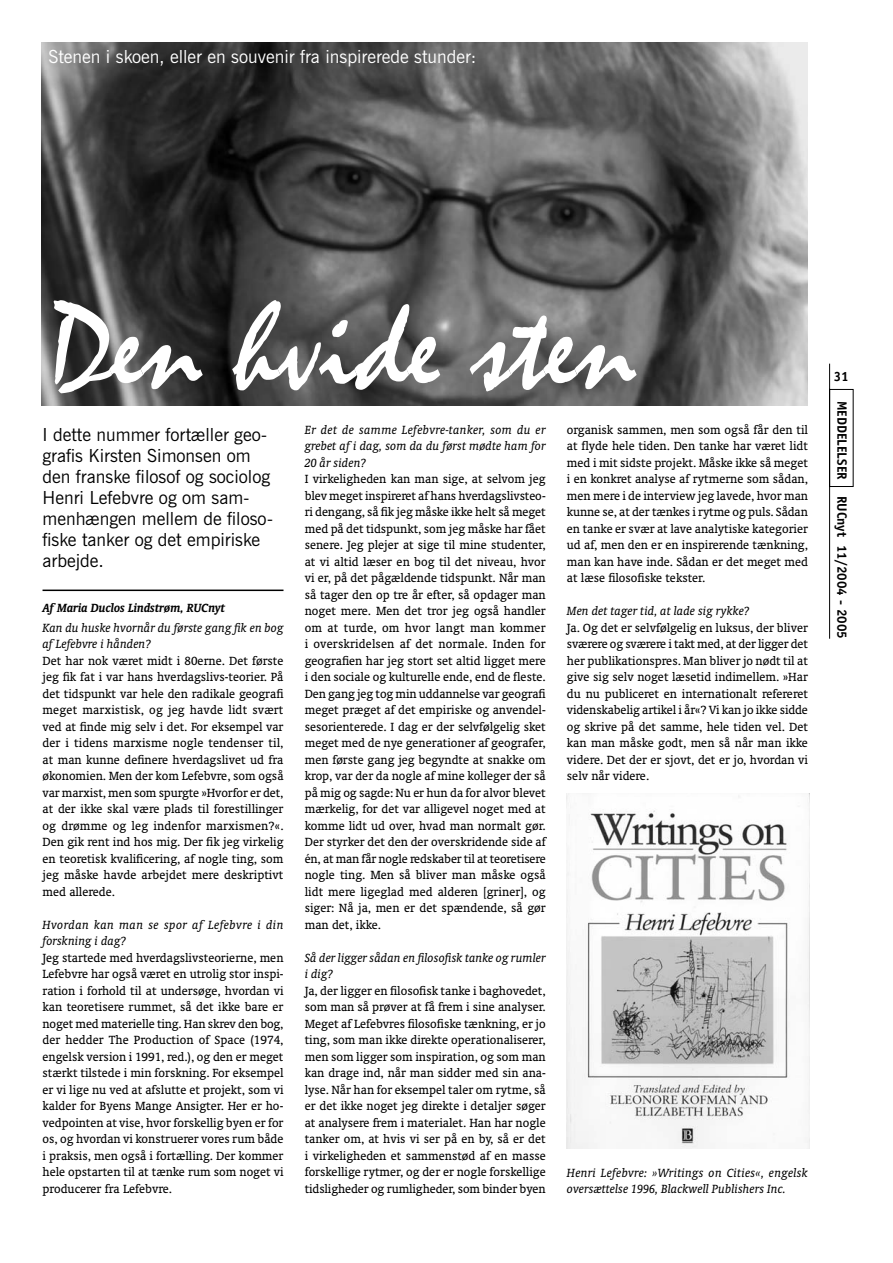
<style>
.page{position:relative;width:893px;height:1263px;background:#fff}
.page>*{position:absolute;margin:0;border:0;box-sizing:border-box;transform-origin:0 0}
.t1{font:127.5px "Mistral";color:#fff}
.t2{font:18px/21px "News Gothic BT";color:#000}
.t3{font:18px "News Gothic BT";color:#fff}
.t4{font:13.5px/16.5px "Oranda BT";color:#000;text-align:justify}
.t5{font:italic 13.5px/16.5px "Oranda BT";color:#000}
.t6{font:italic 13.5px/16.5px "Oranda BT";letter-spacing:.025em;color:#000}
.t7{font:700 13.5px "Officina Sans";color:#000}
.t8{font:italic 700 13.5px "Oranda BT";color:#000}
</style>
<div class="page">
<svg style="left:829px;top:363px;width:25px;height:276px"></svg>
<img style="left:41px;top:42px;width:766px;height:363px">
<hr style="left:43px;top:589px;width:240px;height:2px;background:#000">
<img style="left:567px;top:793px;width:242px;height:355px">
<h2 class="t3" style="left:48px;top:50px;width:429px">Stenen i skoen, eller en souvenir fra inspirerede stunder:</h2>
<h1 class="t1" style="left:50px;top:292px;width:588px">Den hvide sten</h1>
<h2 class="t2" style="left:43px;top:426px;width:232px">I dette nummer fortæller geo&shy;grafis Kirsten Simonsen om den franske filosof og sociolog<br>Henri Lefebvre og om sam&shy;menhængen mellem de filoso&shy;fiske tanker og det empiriske arbejde.</h2>
<p class="t8" style="left:43px;top:602px;width:184px">Af Maria Duclos Lindstrøm, RUCnyt</p>
<p class="t5" style="left:43px;top:620px;width:242px">Kan du huske hvornår du første gang fik en bog af Lefebvre i hånden?</p>
<p class="t4" style="left:43px;top:653px;width:242px">Det har nok været midt i 80erne. Det første jeg fik fat i var hans hverdagslivs-teorier. På det tidspunkt var hele den radikale geografi meget marxistisk, og jeg havde lidt svært ved at finde mig selv i det. For eksempel var der i tidens marxisme nogle tendenser til, at man kunne definere hverdagslivet ud fra økonomien. Men der kom Lefebvre, som også var marxist, men som spurgte »Hvorfor er det, at der ikke skal være plads til forestillinger og drømme og leg indenfor marxismen?«.<br>Den gik rent ind hos mig. Der fik jeg virkelig en teoretisk kvalificering, af nogle ting, som jeg måske havde arbejdet mere deskriptivt med allerede.</p>
<p class="t6" style="left:43px;top:917px;width:242px">Hvordan kan man se spor af Lefebvre i din forskning i dag?</p>
<p class="t4" style="left:43px;top:950px;width:242px">Jeg startede med hverdagslivsteorierne, men Lefebvre har også været en utrolig stor inspi&shy;ration i forhold til at undersøge, hvordan vi kan teoretisere rummet, så det ikke bare er noget med materielle ting. Han skrev den bog, der hedder The Production of Space (1974, engelsk version i 1991, red.), og den er meget stærkt tilstede i min forskning. For eksempel er vi lige nu ved at afslutte et projekt, som vi kalder for Byens Mange Ansigter. Her er ho&shy;vedpointen at vise, hvor forskellig byen er for os, og hvordan vi konstruerer vores rum både i praksis, men også i fortælling. Der kommer hele opstarten til at tænke rum som noget vi producerer fra Lefebvre.</p>
<p class="t5" style="left:305px;top:422px;width:242px;text-align:justify">Er det de samme Lefebvre-tanker, som du er grebet af i dag, som da du først mødte ham for 20 år siden?</p>
<p class="t4" style="left:305px;top:472px;width:243px">I virkeligheden kan man sige, at selvom jeg blev meget inspireret af hans hverdagslivsteo&shy;ri dengang, så fik jeg måske ikke helt så meget med på det tidspunkt, som jeg måske har fået senere. Jeg plejer at sige til mine studenter, at vi altid læser en bog til det niveau, hvor vi er, på det pågældende tidspunkt. Når man så tager den op tre år efter, så opdager man noget mere. Men det tror jeg også handler om at turde, om hvor langt man kommer i overskridelsen af det normale. Inden for geografien har jeg stort set altid ligget mere i den sociale og kulturelle ende, end de fleste.<br>Den gang jeg tog min uddannelse var geografi meget præget af det empiriske og anvendel&shy;sesorienterede. I dag er der selvfølgelig sket meget med de nye generationer af geografer, men første gang jeg begyndte at snakke om krop, var der da nogle af mine kolleger der så på mig og sagde: Nu er hun da for alvor blevet mærkelig, for det var alligevel noget med at komme lidt ud over, hvad man normalt gør.<br>Der styrker det den der overskridende side af én, at man får nogle redskaber til at teoretisere nogle ting. Men så bliver man måske også lidt mere ligeglad med alderen [griner], og siger: Nå ja, men er det spændende, så gør man det, ikke.</p>
<p class="t5" style="left:305px;top:950px;width:242px">Så der ligger sådan en filosofisk tanke og rumler i dig?</p>
<p class="t4" style="left:305px;top:983px;width:242px">Ja, der ligger en filosofisk tanke i baghovedet, som man så prøver at få frem i sine analyser.<br>Meget af Lefebvres filosofiske tænkning, er jo ting, som man ikke direkte operationaliserer, men som ligger som inspiration, og som man kan drage ind, når man sidder med sin ana&shy;lyse. Når han for eksempel taler om rytme, så er det ikke noget jeg direkte i detaljer søger at analysere frem i materialet. Han har nogle tanker om, at hvis vi ser på en by, så er det i virkeligheden et sammenstød af en masse forskellige rytmer, og der er nogle forskellige tidsligheder og rumligheder, som binder byen</p>
<p class="t4" style="left:567px;top:422px;width:243px">organisk sammen, men som også får den til at flyde hele tiden. Den tanke har været lidt med i mit sidste projekt. Måske ikke så meget i en konkret analyse af rytmerne som sådan, men mere i de interview jeg lavede, hvor man kunne se, at der tænkes i rytme og puls. Sådan en tanke er svær at lave analytiske kategorier ud af, men den er en inspirerende tænkning, man kan have inde. Sådan er det meget med at læse filosofiske tekster.</p>
<p class="t5" style="left:567px;top:604px;width:184px">Men det tager tid, at lade sig rykke?</p>
<p class="t4" style="left:567px;top:620px;width:242px">Ja. Og det er selvfølgelig en luksus, der bliver sværere og sværere i takt med, at der ligger det her publikationspres. Man bliver jo nødt til at give sig selv noget læsetid indimellem. »Har du nu publiceret en internationalt refereret videnskabelig artikel i år«? Vi kan jo ikke sidde og skrive på det samme, hele tiden vel. Det kan man måske godt, men så når man ikke videre. Det der er sjovt, det er jo, hvordan vi selv når videre.</p>
<p class="t5" style="left:567px;top:1165px;width:242px">Henri Lefebvre: »Writings on Cities«, engelsk oversættelse 1996, Blackwell Publishers Inc.</p>
<p class="t7" style="left:834px;top:371px;width:17px">31</p>
<p class="t7" style="left:847px;top:400px;width:240px;rotate:90deg">MEDDELELSER RUCnyt 11/2004 - 2005</p>
</div>
